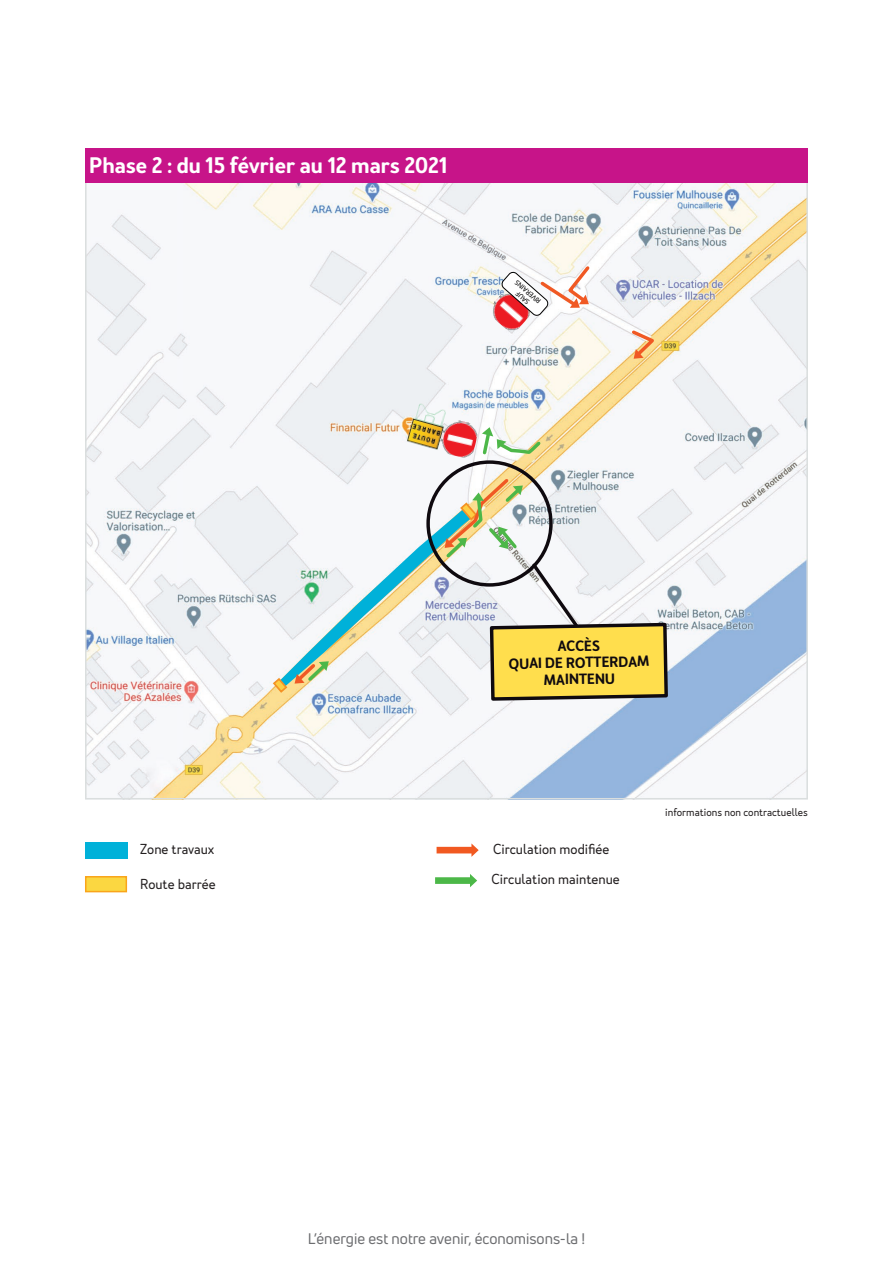
<style>
.page{position:relative;width:893px;height:1263px;background:#fff}
.page>*{position:absolute;margin:0;border:0;box-sizing:border-box;transform-origin:0 0}
.t1{font:600 21px "Merlo Neue";color:#fff}
.t2{font:15px "Uni Neue";color:#6c6d70}
.t3{font:600 13.8px/16.5px "Merlo Neue";color:#0f0a0f;text-align:center}
.t4{font:13.5px "Merlo Neue";color:#231f20}
.t5{font:10.5px "Merlo Neue";color:#231f20}
.t6{font:7.2px/8.1px "Myriad Pro";color:#000;text-align:center}
</style>
<div class="page">
<img style="left:88px;top:183px;width:717px;height:613px">
<img style="left:438px;top:417px;width:42px;height:43px">
<img style="left:396px;top:392px;width:63px;height:64px">
<svg style="left:480px;top:427px;width:62px;height:30px"></svg>
<svg style="left:629px;top:328px;width:29px;height:31px"></svg>
<svg style="left:272px;top:476px;width:398px;height:226px"></svg>
<img style="left:486px;top:285px;width:50px;height:50px">
<svg style="left:501px;top:263px;width:91px;height:53px"></svg>
<div style="left:85px;top:149px;width:723px;height:34px;background:#c71489"></div>
<div style="left:85px;top:842px;width:42px;height:16px;background:#00b1d9"></div>
<svg style="left:437px;top:843px;width:42px;height:14px"></svg>
<div style="left:85px;top:876px;width:42px;height:16px;background:#fbd741;border:2px solid #f9a51b"></div>
<svg style="left:435px;top:874px;width:42px;height:13px"></svg>
<h1 class="t1" style="left:89px;top:151px;width:359px">Phase 2 : du 15 février au 12 mars 2021</h1>
<p class="t6" style="left:532px;top:311px;width:33px;rotate:-139deg">SAUF<br>RIVERAINS</p>
<p class="t3" style="left:508px;top:639px;width:142px;rotate:-1deg">ACCÈS<br>QUAI DE ROTTERDAM<br>MAINTENU</p>
<p class="t4" style="left:140px;top:840px;width:76px">Zone travaux</p>
<p class="t4" style="left:493px;top:840px;width:118px">Circulation modifiée</p>
<p class="t4" style="left:140px;top:876px;width:77px">Route barrée</p>
<p class="t4" style="left:492px;top:871px;width:130px">Circulation maintenue</p>
<p class="t5" style="left:665px;top:805px;width:144px">informations non contractuelles</p>
<p class="t2" style="left:308px;top:1230px;width:279px">L’énergie est notre avenir, économisons-la !</p>
</div>
